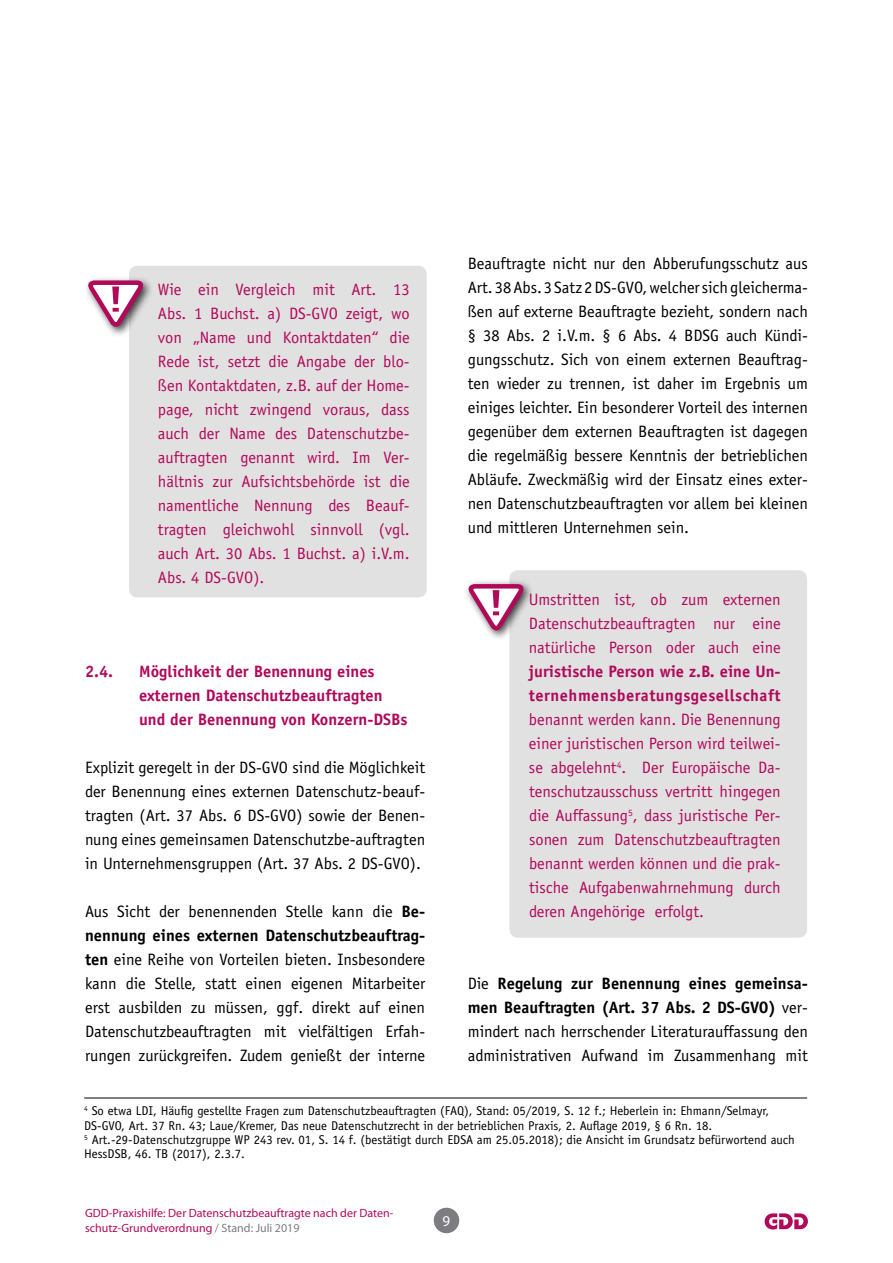
<style>
.page{position:relative;width:893px;height:1263px;background:#fff}
.page>*{position:absolute;margin:0;border:0;box-sizing:border-box;transform-origin:0 0}
.t1{font:16.5px/24px "Officina Sans Std";color:#000;text-align:justify}
.t2{font:16.5px/24px "Officina Sans Std";color:#b1095a;text-align:justify}
.t3{font:700 16.5px/24px "Officina Sans Std";color:#b1095a}
.t4{font:700 16.5px/24px "Officina Sans Std";letter-spacing:.03em;color:#b1095a}
.t5{font:15px "Myriad Pro";color:#fff}
.t6{font:12.75px/14.2px "Officina Sans Std";color:#000}
.t7{font:12px/15px "Myriad Pro";color:#b1095a}
.s1{font-weight:700}
.s2{color:#7d7c81}
</style>
<div class="page">
<div style="left:434px;top:1208px;width:25px;height:25px;background:#7d7c81;border-radius:50%"></div>
<svg style="left:765px;top:1213px;width:43px;height:16px"></svg>
<div style="left:129px;top:266px;width:298px;height:331px;background:#e2e1e1;border-radius:9px"></div>
<div style="left:84px;top:275px;width:70px;height:63px;background:#000;opacity:.75"></div>
<svg style="left:88px;top:278px;width:58px;height:60px"></svg>
<div style="left:509px;top:570px;width:298px;height:368px;background:#e2e1e1;border-radius:9px"></div>
<div style="left:464px;top:579px;width:70px;height:62px;background:#000;opacity:.75"></div>
<svg style="left:468px;top:582px;width:58px;height:60px"></svg>
<hr style="left:84px;top:1098px;width:723px;height:1px;background:#000">
<p class="t2" style="left:158px;top:277px;width:253px">Wie ein Vergleich mit Art. 13<br>Abs. 1 Buchst. a) DS-GVO zeigt, wo von „Name und Kontaktdaten“ die Rede ist, setzt die Angabe der blo&shy;ßen Kontaktdaten, z.B. auf der Home&shy;page, nicht zwingend voraus, dass auch der Name des Datenschutzbe&shy;auftragten genannt wird. Im Ver&shy;hältnis zur Aufsichtsbehörde ist die namentliche Nennung des Beauf&shy;tragten gleichwohl sinnvoll (vgl. auch Art. 30 Abs. 1 Buchst. a) i.V.m.<br>Abs. 4 DS-GVO).</p>
<p class="t3" style="left:85px;top:659px;width:30px">2.4.</p>
<p class="t3" style="left:139px;top:659px;width:270px">Möglichkeit der Benennung eines externen Datenschutzbeauftragten und der Benennung von Konzern-DSBs</p>
<p class="t1" style="left:85px;top:756px;width:342px">Explizit geregelt in der DS-GVO sind die Möglichkeit der Benennung eines externen Datenschutz-beauf&shy;tragten (Art. 37 Abs. 6 DS-GVO) sowie der Benen&shy;nung eines gemeinsamen Datenschutzbe-auftragten in Unternehmensgruppen (Art. 37 Abs. 2 DS-GVO).</p>
<p class="t1" style="left:85px;top:900px;width:342px">Aus Sicht der benennenden Stelle kann die <span class="s1">Be&shy;nennung eines externen Datenschutzbeauftrag&shy;ten</span> eine Reihe von Vorteilen bieten. Insbesondere kann die Stelle, statt einen eigenen Mitarbeiter erst ausbilden zu müssen, ggf. direkt auf einen Datenschutzbeauftragten mit vielfältigen Erfah&shy;rungen zurückgreifen. Zudem genießt der interne</p>
<p class="t1" style="left:468px;top:252px;width:342px">Beauftragte nicht nur den Abberufungsschutz aus Art. 38 Abs. 3 Satz 2 DS-GVO, welcher sich gleicherma&shy;ßen auf externe Beauftragte bezieht, sondern nach § 38 Abs. 2 i.V.m. § 6 Abs. 4 BDSG auch Kündi&shy;gungsschutz. Sich von einem externen Beauftrag&shy;ten wieder zu trennen, ist daher im Ergebnis um einiges leichter. Ein besonderer Vorteil des internen gegenüber dem externen Beauftragten ist dagegen die regelmäßig bessere Kenntnis der betrieblichen Abläufe. Zweckmäßig wird der Einsatz eines exter&shy;nen Datenschutzbeauftragten vor allem bei kleinen und mittleren Unternehmen sein.</p>
<p class="t2" style="left:529px;top:588px;width:253px">Umstritten ist, ob zum externen Datenschutzbeauftragten nur eine natürliche Person oder auch eine</p>
<p class="t4" style="left:529px;top:659px;width:253px">juristische Person wie z.B. eine Un&shy;ternehmensberatungsgesellschaft</p>
<p class="t2" style="left:529px;top:708px;width:253px">benannt werden kann. Die Benennung einer juristischen Person wird teilwei&shy;se abgelehnt<sup>4</sup>. Der Europäische Da&shy;tenschutzausschuss vertritt hingegen die Auffassung<sup>5</sup>, dass juristische Per&shy;sonen zum Datenschutzbeauftragten benannt werden können und die prak&shy;tische Aufgabenwahrnehmung durch deren Angehörige erfolgt.</p>
<p class="t1" style="left:468px;top:972px;width:342px">Die <span class="s1">Regelung zur Benennung eines gemeinsa&shy;men Beauftragten (Art. 37 Abs. 2 DS-GVO)</span> ver&shy;mindert nach herrschender Literaturauffassung den administrativen Aufwand im Zusammenhang mit</p>
<p class="t6" style="left:84px;top:1104px;width:712px"><sup>4</sup> So etwa LDI, Häufig gestellte Fragen zum Datenschutzbeauftragten (FAQ), Stand: 05/2019, S. 12 f.; Heberlein in: Ehmann/Selmayr, DS-GVO, Art. 37 Rn. 43; Laue/Kremer, Das neue Datenschutzrecht in der betrieblichen Praxis, 2. Auflage 2019, § 6 Rn. 18.<br><sup>5</sup> Art.-29-Datenschutzgruppe WP 243 rev. 01, S. 14 f. (bestätigt durch EDSA am 25.05.2018); die Ansicht im Grundsatz befürwortend auch HessDSB, 46. TB (2017), 2.3.7.</p>
<p class="t7" style="left:85px;top:1205px;width:310px">GDD-Praxishilfe: Der Datenschutzbeauftragte nach der Daten&shy;schutz-Grundverordnung <span class="s2">/ Stand: Juli 2019</span></p>
<p class="t5" style="left:443px;top:1212px;width:9px">9</p>
</div>
